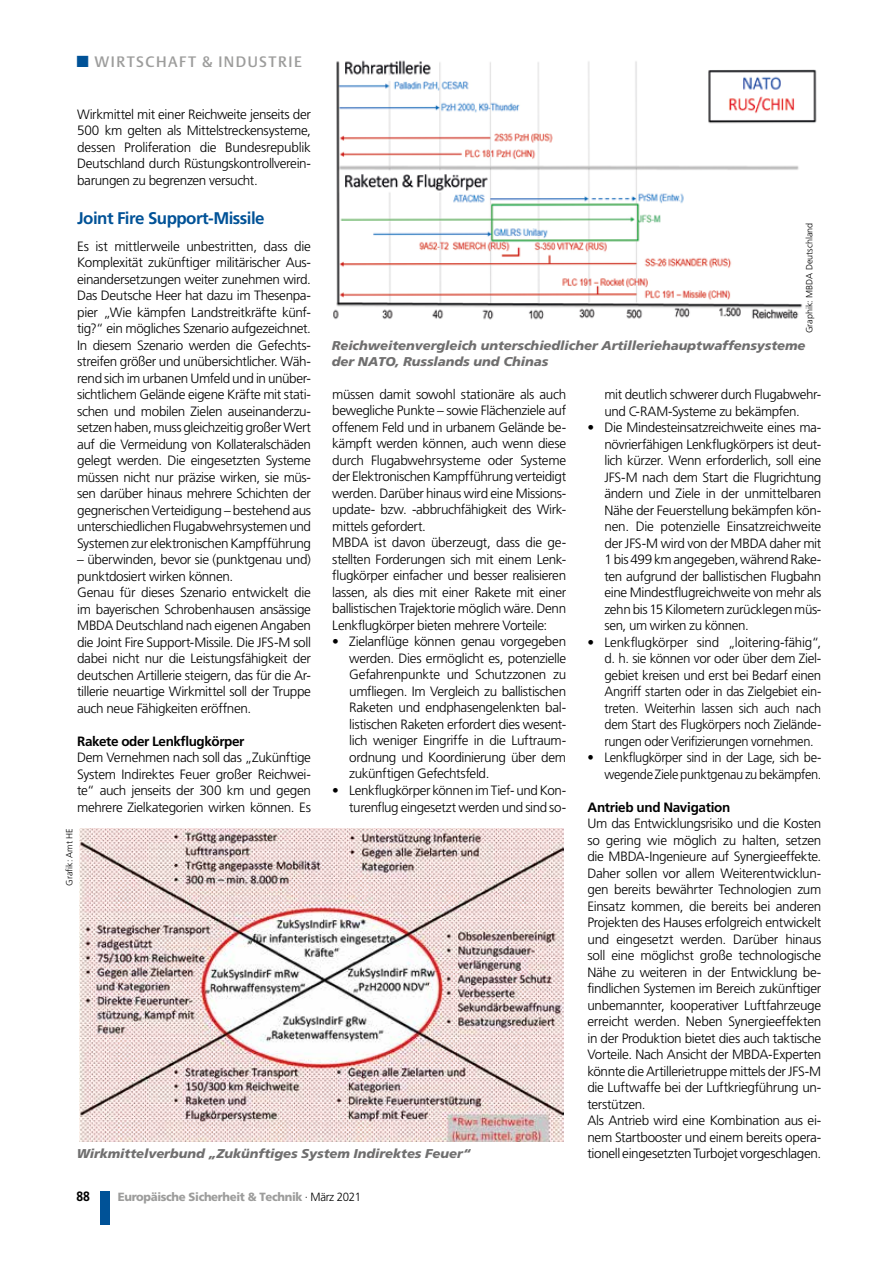
<style>
.page{position:relative;width:893px;height:1263px;background:#fff}
.page>*{position:absolute;margin:0;border:0;box-sizing:border-box;transform-origin:0 0}
.t1{font:700 16.8px "Frutiger LT Pro";letter-spacing:-.03em;color:#005297}
.t2{font:15px "DTL Argo T Medium";letter-spacing:.1em;color:#9d9d9c}
.t3{font:300 13.5px/16.5px "Frutiger LT Pro";letter-spacing:-.025em;color:#000;text-align:justify}
.t4{font:300 13.5px/16.5px "Frutiger LT Pro";letter-spacing:-.025em;color:#000;text-align:right;scale:.95 1}
.t5{font:700 13.5px "Frutiger";color:#000;scale:.9 1}
.t6{font:italic 900 12.75px/16.5px "Frutiger LT Pro";letter-spacing:-.005em;color:#706f6f}
.t7{font:900 11.85px "Frutiger";letter-spacing:-.03em;color:#9d9d9c;scale:.96 1}
.t8{font:300 9px "Frutiger LT Pro";color:#000}
.s1{font-weight:700}
.s2{font-family:"Frutiger";font-weight:700}
.s3{font-family:"Frutiger LT Pro";font-weight:300;color:#000}
</style>
<div class="page">
<div style="left:101px;top:1191px;width:9px;height:33px;background:#005297"></div>
<img style="left:333px;top:60px;width:484px;height:260px">
<img style="left:79px;top:828px;width:484px;height:314px">
<p class="t2" style="left:95px;top:53px;width:209px">WIRTSCHAFT &amp; INDUSTRIE</p>
<p class="t3" style="left:77px;top:106px;width:235px">Wirkmittel mit einer Reichweite jenseits der 500 km gelten als Mittelstreckensysteme, dessen Proliferation die Bundesrepublik Deutschland durch Rüstungskontrollverein&shy;barungen zu begrenzen versucht.</p>
<p class="t1" style="left:77px;top:208px;width:189px">Joint Fire Support-Missile</p>
<p class="t3" style="left:77px;top:238px;width:235px">Es ist mittlerweile unbestritten, dass die Komplexität zukünftiger militärischer Aus&shy;einandersetzungen weiter zunehmen wird.<br>Das Deutsche Heer hat dazu im Thesenpa&shy;pier „Wie kämpfen Landstreitkräfte künf&shy;tig?“ ein mögliches Szenario aufgezeichnet.<br>In diesem Szenario werden die Gefechts&shy;streifen größer und unübersichtlicher. Wäh&shy;rend sich im urbanen Umfeld und in unüber&shy;sichtlichem Gelände eigene Kräfte mit stati&shy;schen und mobilen Zielen auseinanderzu&shy;setzen haben, muss gleichzeitig großer Wert auf die Vermeidung von Kollateralschäden gelegt werden. Die eingesetzten Systeme müssen nicht nur präzise wirken, sie müs&shy;sen darüber hinaus mehrere Schichten der gegnerischen Verteidigung – bestehend aus unterschiedlichen Flugabwehrsystemen und Systemen zur elektronischen Kampfführung</p>
<p class="t3" style="left:77px;top:551px;width:235px;text-align:left">– überwinden, bevor sie (punktgenau und) punktdosiert wirken können.<br>Genau für dieses Szenario entwickelt die im bayerischen Schrobenhausen ansässige MBDA Deutschland nach eigenen Angaben die Joint Fire Support-Missile. Die JFS-M soll dabei nicht nur die Leistungsfähigkeit der deutschen Artillerie steigern, das für die Ar&shy;tillerie neuartige Wirkmittel soll der Truppe auch neue Fähigkeiten eröffnen.</p>
<p class="t3" style="left:77px;top:733px;width:235px;text-align:left"><span class="s1">Rakete oder Lenkflugkörper<br></span>Dem Vernehmen nach soll das „Zukünftige System Indirektes Feuer großer Reichwei&shy;te“ auch jenseits der 300 km und gegen mehrere Zielkategorien wirken können. Es</p>
<p class="t8" style="left:804px;top:333px;width:112px;rotate:-90deg">Graphik: MBDA Deutschland</p>
<p class="t6" style="left:332px;top:337px;width:475px">Reichweitenvergleich unterschiedlicher Artilleriehauptwaffensysteme der NATO, Russlands und Chinas</p>
<p class="t3" style="left:332px;top:386px;width:235px;text-align:left">müssen damit sowohl stationäre als auch bewegliche Punkte – sowie Flächenziele auf offenem Feld und in urbanem Gelände be&shy;kämpft werden können, auch wenn diese durch Flugabwehrsysteme oder Systeme der Elektronischen Kampfführung verteidigt werden. Darüber hinaus wird eine Missions&shy;update- bzw. -abbruchfähigkeit des Wirk&shy;mittels gefordert.<br>MBDA ist davon überzeugt, dass die ge&shy;stellten Forderungen sich mit einem Lenk&shy;flugkörper einfacher und besser realisieren lassen, als dies mit einer Rakete mit einer ballistischen Trajektorie möglich wäre. Denn Lenkflugkörper bieten mehrere Vorteile:</p>
<p class="t3" style="left:349px;top:634px;width:218px;text-indent:-17px">• Zielanflüge können genau vorgegeben werden. Dies ermöglicht es, potenzielle Gefahrenpunkte und Schutzzonen zu umfliegen. Im Vergleich zu ballistischen Raketen und endphasengelenkten bal&shy;listischen Raketen erfordert dies wesent&shy;lich weniger Eingriffe in die Luftraum&shy;ordnung und Koordinierung über dem zukünftigen Gefechtsfeld.</p>
<p class="t3" style="left:332px;top:782px;width:235px;text-align:right">• Lenkflugkörper können im Tief- und Kon&shy;turenflug eingesetzt werden und sind so-</p>
<p class="t3" style="left:604px;top:386px;width:218px">mit deutlich schwerer durch Flugabwehr&shy;und C-RAM-Systeme zu bekämpfen.</p>
<p class="t3" style="left:604px;top:419px;width:218px;text-indent:-17px">• Die Mindesteinsatzreichweite eines ma&shy;növrierfähigen Lenkflugkörpers ist deut&shy;lich kürzer. Wenn erforderlich, soll eine JFS-M nach dem Start die Flugrichtung ändern und Ziele in der unmittelbaren Nähe der Feuerstellung bekämpfen kön&shy;nen. Die potenzielle Einsatzreichweite der JFS-M wird von der MBDA daher mit 1 bis 499 km angegeben, während Rake&shy;ten aufgrund der ballistischen Flugbahn eine Mindestflugreichweite von mehr als zehn bis 15 Kilometern zurücklegen müs&shy;sen, um wirken zu können.</p>
<p class="t3" style="left:604px;top:634px;width:218px;text-indent:-17px">• Lenkflugkörper sind „loitering-fähig“, d. h. sie können vor oder über dem Ziel&shy;gebiet kreisen und erst bei Bedarf einen Angriff starten oder in das Zielgebiet ein&shy;treten. Weiterhin lassen sich auch nach dem Start des Flugkörpers noch Zielände&shy;rungen oder Verifizierungen vornehmen.</p>
<p class="t4" style="left:587px;top:749px;width:248px">• Lenkflugkörper sind in der Lage, sich be&shy;wegende Ziele punktgenau zu bekämpfen.</p>
<p class="t3" style="left:587px;top:799px;width:235px;text-align:left"><span class="s2">Antrieb und Navigation<br></span>Um das Entwicklungsrisiko und die Kosten so gering wie möglich zu halten, setzen die MBDA-Ingenieure auf Synergieeffekte.<br>Daher sollen vor allem Weiterentwicklun&shy;gen bereits bewährter Technologien zum Einsatz kommen, die bereits bei anderen Projekten des Hauses erfolgreich entwickelt und eingesetzt werden. Darüber hinaus soll eine möglichst große technologische Nähe zu weiteren in der Entwicklung be&shy;findlichen Systemen im Bereich zukünftiger unbemannter, kooperativer Luftfahrzeuge erreicht werden. Neben Synergieeffekten in der Produktion bietet dies auch taktische Vorteile. Nach Ansicht der MBDA-Experten könnte die Artillerietruppe mittels der JFS-M die Luftwaffe bei der Luftkriegführung un&shy;terstützen.<br>Als Antrieb wird eine Kombination aus ei&shy;nem Startbooster und einem bereits opera&shy;tionell eingesetzten Turbojet vorgeschlagen.</p>
<p class="t8" style="left:64px;top:886px;width:59px;rotate:-90deg">Grafik: Amt HE</p>
<p class="t6" style="left:77px;top:1145px;width:395px">Wirkmittelverbund „Zukünftiges System Indirektes Feuer“</p>
<p class="t5" style="left:77px;top:1189px;width:17px">88</p>
<p class="t7" style="left:118px;top:1189px;width:255px">Europäische Sicherheit &amp; Technik <span class="s3">· März 2021</span></p>
</div>
